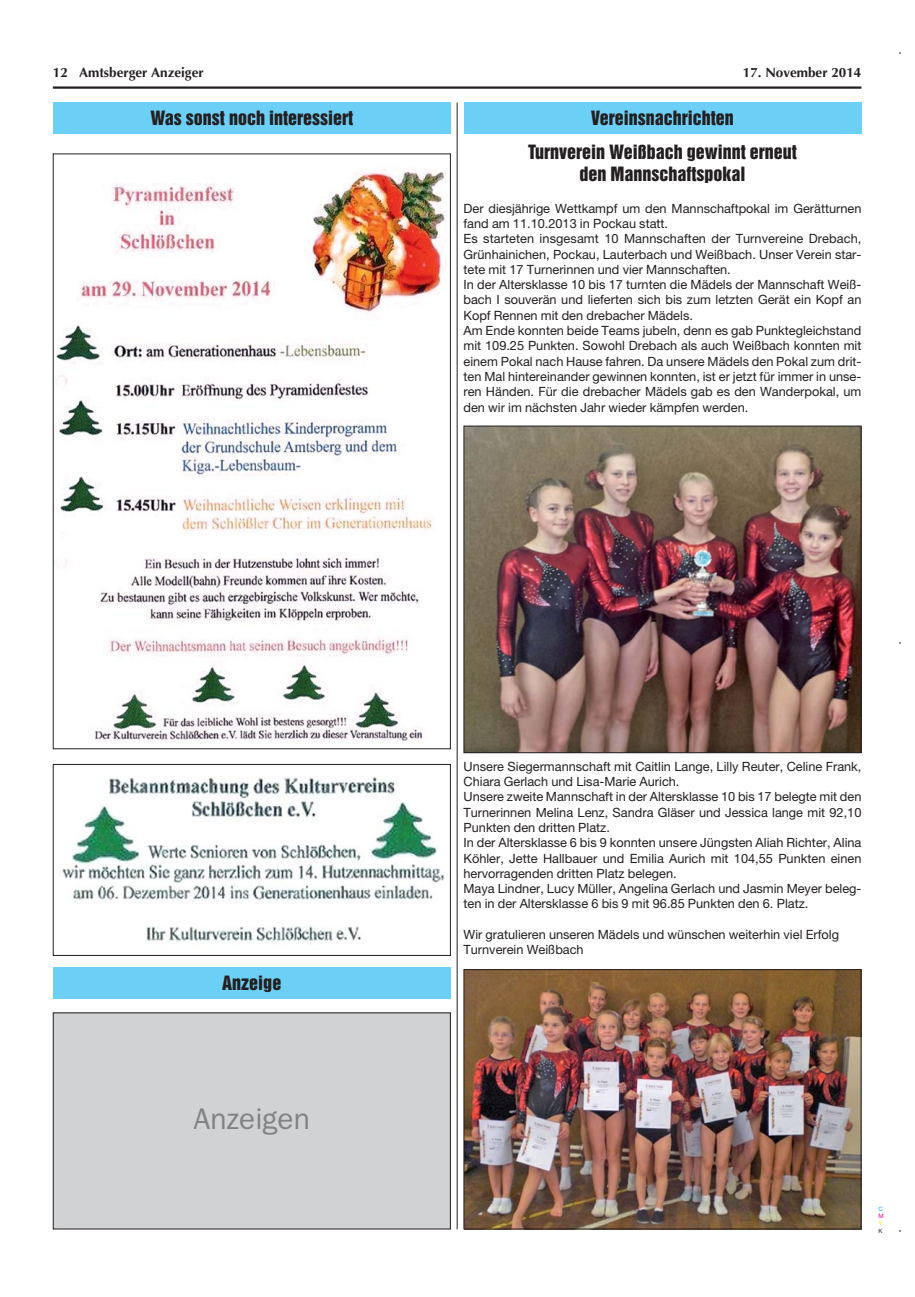
<style>
.page{position:relative;width:915px;height:1297px;background:#fff}
.page>*{position:absolute;margin:0;border:0;box-sizing:border-box;transform-origin:0 0}
.t1{font:30px "Franklin Gothic";color:#808284}
.t2{font:18px/34.8px "Helvetica Inserat";color:#231f20;text-align:center}
.t3{font:700 13.5px "Optima";color:#231f20}
.t4{font:12.75px/15.3px "Helvetica Neue";color:#231f20}
.t5{font:6px "Helvetica Neue";color:#00adef}
.t6{font:6px "Helvetica Neue";color:#ec008c}
.t7{font:6px "Helvetica Neue";color:#fff200}
.t8{font:6px "Helvetica Neue";color:#231f20}
</style>
<div class="page">
<hr style="left:53px;top:86px;width:808px;height:3px;background:#231f20">
<div style="left:53px;top:102px;width:397px;height:32px;background:#6ccff6"></div>
<div style="left:53px;top:967px;width:397px;height:32px;background:#6ccff6"></div>
<hr style="left:456px;top:102px;width:1px;height:1127px;background:#231f20">
<div style="left:463px;top:102px;width:398px;height:32px;background:#6ccff6"></div>
<img style="left:465px;top:428px;width:394px;height:323px">
<div style="left:463px;top:426px;width:398px;height:327px;border:1px solid #231f20"></div>
<img style="left:465px;top:971px;width:394px;height:256px">
<div style="left:463px;top:969px;width:398px;height:260px;border:1px solid #231f20"></div>
<img style="left:56px;top:169px;width:390px;height:573px">
<img style="left:62px;top:777px;width:382px;height:165px">
<div style="left:53px;top:764px;width:397px;height:192px;border:1px solid #231f20"></div>
<div style="left:53px;top:1013px;width:397px;height:216px;background:#d1d2d4"></div>
<p class="t3" style="left:53px;top:67px;width:152px">12 Amtsberger Anzeiger</p>
<p class="t3" style="left:742px;top:67px;width:120px">17. November 2014</p>
<h2 class="t2" style="left:150px;top:101px;width:204px">Was sonst noch interessiert</h2>
<h2 class="t2" style="left:528px;top:101px;width:270px">Vereinsnachrichten<br>Turnverein Weißbach gewinnt erneut</h2>
<h2 class="t2" style="left:579px;top:157px;width:168px">den Mannschaftspokal</h2>
<p class="t4" style="left:463px;top:202px;width:399px">Der diesjährige Wettkampf um den Mannschaftpokal im Gerätturnen fand am 11.10.2013 in Pockau statt.<br>Es starteten insgesamt 10 Mannschaften der Turnvereine Drebach, Grünhainichen, Pockau, Lauterbach und Weißbach. Unser Verein star&shy;tete mit 17 Turnerinnen und vier Mannschaften.<br>In der Altersklasse 10 bis 17 turnten die Mädels der Mannschaft Weiß&shy;bach I souverän und lieferten sich bis zum letzten Gerät ein Kopf an Kopf Rennen mit den drebacher Mädels.<br>Am Ende konnten beide Teams jubeln, denn es gab Punktegleichstand mit 109.25 Punkten. Sowohl Drebach als auch Weißbach konnten mit einem Pokal nach Hause fahren. Da unsere Mädels den Pokal zum drit&shy;ten Mal hintereinander gewinnen konnten, ist er jetzt für immer in unse&shy;ren Händen. Für die drebacher Mädels gab es den Wanderpokal, um den wir im nächsten Jahr wieder kämpfen werden.</p>
<h2 class="t2" style="left:222px;top:966px;width:60px">Anzeige</h2>
<h1 class="t1" style="left:193px;top:1108px;width:118px">Anzeigen</h1>
<p class="t4" style="left:463px;top:760px;width:399px">Unsere Siegermannschaft mit Caitlin Lange, Lilly Reuter, Celine Frank, Chiara Gerlach und Lisa-Marie Aurich.<br>Unsere zweite Mannschaft in der Altersklasse 10 bis 17 belegte mit den Turnerinnen Melina Lenz, Sandra Gläser und Jessica lange mit 92,10<br>Punkten den dritten Platz.<br>In der Altersklasse 6 bis 9 konnten unsere Jüngsten Aliah Richter, Alina Köhler, Jette Hallbauer und Emilia Aurich mit 104,55 Punkten einen hervorragenden dritten Platz belegen.<br>Maya Lindner, Lucy Müller, Angelina Gerlach und Jasmin Meyer beleg&shy;ten in der Altersklasse 6 bis 9 mit 96.85 Punkten den 6. Platz.</p>
<p class="t4" style="left:463px;top:928px;width:377px">Wir gratulieren unseren Mädels und wünschen weiterhin viel Erfolg<br>Turnverein Weißbach</p>
<p class="t5" style="left:878px;top:1207px;width:6px">C</p>
<p class="t6" style="left:878px;top:1214px;width:7px">M</p>
<p class="t7" style="left:878px;top:1221px;width:5px">Y</p>
<p class="t8" style="left:878px;top:1228px;width:6px">K</p>
</div>
